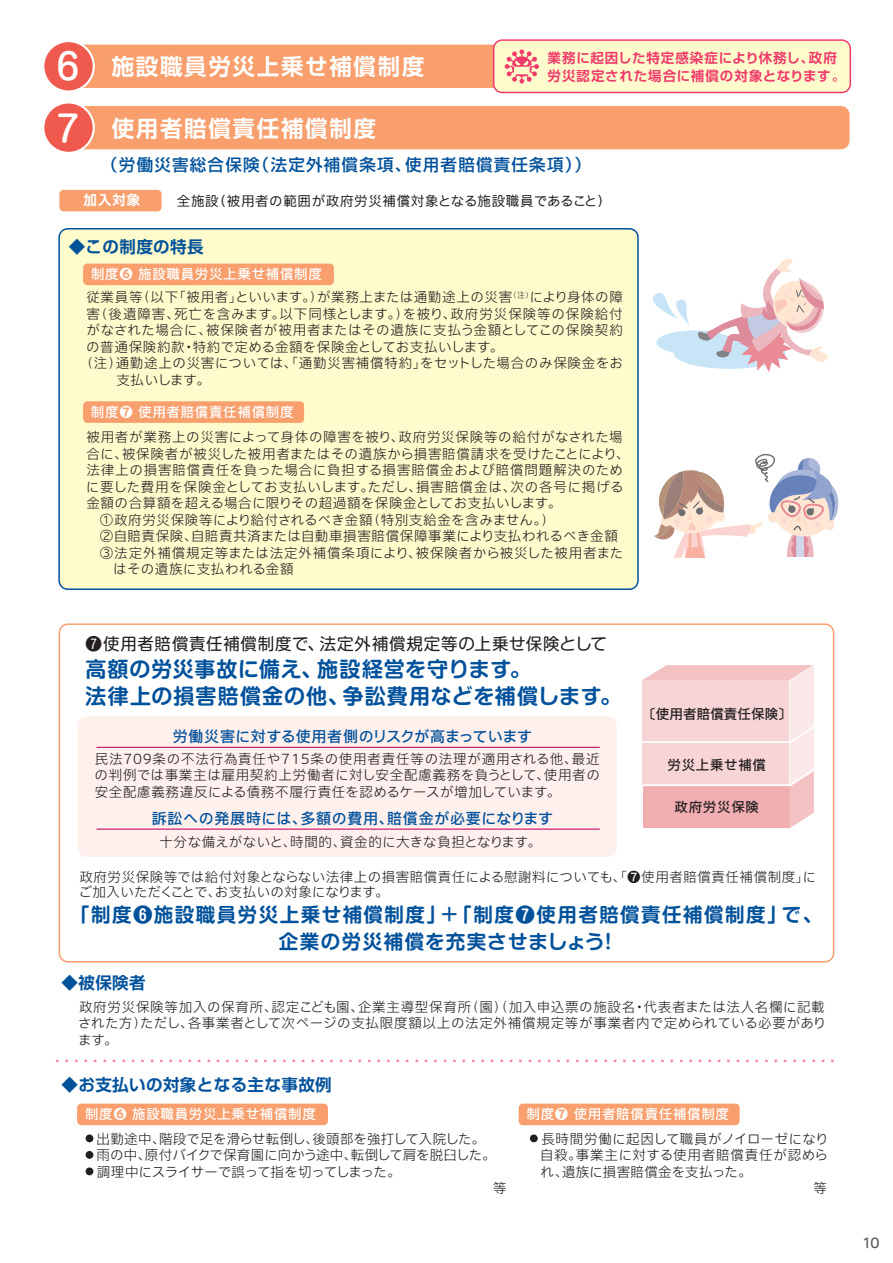
<style>
.page{position:relative;width:893px;height:1263px;background:#fff}
.page>*{position:absolute;margin:0;border:0;box-sizing:border-box;transform-origin:0 0}
.t1{font:22.5px "Shin Go Pr 6 De Bold 90 msp RKSJ H";letter-spacing:.075em;color:#fff}
.t2{font:21px/27px "Shin M Go Pr 6 De Bold 90 msp RKSJ H";letter-spacing:.04em;color:#01519b}
.t3{font:19.5px/27px "Shin M Go Pr 6 De Bold 90 msp RKSJ H";letter-spacing:.075em;color:#01519b;text-align:center}
.t4{font:16.5px "Shin M Go Pr 6 Regular 90 msp RKSJ H";letter-spacing:.045em;color:#231f20}
.t5{font:16.5px "Shin Go Pr 6 Medium 90 msp RKSJ H";letter-spacing:.075em;color:#01519b}
.t6{font:16.5px "Shin Go Pr 6 De Bold 90 msp RKSJ H";letter-spacing:.025em;color:#01519b}
.t7{font:15px "Iwa UCDA Goth Std Md 90 msp RKSJ H";letter-spacing:.04em;color:#01519b}
.t8{font:15px "Iwa UCDA Goth Std Md 90 msp RKSJ H";letter-spacing:.01em;color:#01519b}
.t9{font:13.5px/16.5px "Iwa UCDA Goth Std Lt 90 msp RKSJ H";letter-spacing:.04em;color:#231f20}
.t10{font:13.5px "Koz Go Pr 6 N Regular 90 msp RKSJ H";color:#f3869a}
.t11{font:13.5px "Iwa UCDA Goth Std Lt 90 msp RKSJ H";letter-spacing:.065em;color:#231f20}
.t12{font:13.5px "Iwa UCDA Goth Std Lt 90 msp RKSJ H";letter-spacing:.005em;color:#231f20}
.t13{font:13.5px "Iwa UCDA Goth Std Lt 90 msp RKSJ H";letter-spacing:.06em;color:#231f20}
.t14{font:13.5px "Iwa UCDA Goth Std Md 90 msp RKSJ H";letter-spacing:.05em;color:#fff}
.t15{font:13.5px/18px "Shin Go Pr 6 De Bold 90 msp RKSJ H";letter-spacing:.06em;color:#ef3b6b}
.t16{font:13.5px "Iwa UCDA Goth Std Lt 90 msp RKSJ H";letter-spacing:.07em;color:#231f20}
.t17{font:13.5px "Iwa UCDA Goth Std Lt 90 msp RKSJ H";letter-spacing:-.015em;color:#231f20}
.t18{font:13.5px "Iwa UCDA Goth Std Th 90 msp RKSJ H";letter-spacing:.05em;color:#231f20}
.t19{font:13.5px "Iwa UCDA Goth Std Lt 90 msp RKSJ H";letter-spacing:.02em;color:#231f20}
.t20{font:13.5px "Iwa UCDA Goth Std Md 90 msp RKSJ H";letter-spacing:.05em;color:#231f20}
.t21{font:13.5px "Iwa UCDA Goth Std Md 90 msp RKSJ H";letter-spacing:.01em;color:#231f20}
.t22{font:13.5px "Shin Go Pr 6 De Bold 90 msp RKSJ H";color:#fff}
.t23{font:13.5px "Iwa UCDA Goth Std Md 90 msp RKSJ H";color:#57585a}
.s1{font-family:"Shin M Go Pr 6 Medium 90 msp RKSJ H";font-size:35.55px}
</style>
<div class="page">
<div style="left:75px;top:45px;width:774px;height:43px;background:#f89f6d;border-radius:9px"></div>
<div style="left:43px;top:41px;width:51px;height:51px;background:#f0594d;border-radius:50%"></div>
<div style="left:42px;top:40px;width:53px;height:53px;border:2px solid #fff;border-radius:50%"></div>
<div style="left:75px;top:106px;width:774px;height:43px;background:#f89f6d;border-radius:9px"></div>
<div style="left:43px;top:102px;width:51px;height:51px;background:#f0594d;border-radius:50%"></div>
<div style="left:42px;top:101px;width:53px;height:53px;border:2px solid #fff;border-radius:50%"></div>
<div style="left:494px;top:40px;width:356px;height:53px;background:#fffbcc;border-radius:9px"></div>
<div style="left:493px;top:39px;width:358px;height:54px;border:1px solid #ef3b6b;border-radius:9px"></div>
<svg style="left:505px;top:49px;width:34px;height:35px"></svg>
<div style="left:59px;top:623px;width:775px;height:340px;border:2px solid #f89f6d;border-radius:9px"></div>
<div style="left:59px;top:229px;width:579px;height:360px;background:#fffbcc;border-radius:9px"></div>
<div style="left:59px;top:190px;width:103px;height:21px;background:#f89f6d;border-radius:4px"></div>
<div style="left:78px;top:716px;width:539px;height:141px;background:#fef0ed;border-radius:9px"></div>
<svg style="left:642px;top:665px;width:172px;height:163px;background:#f5cdce"></svg>
<div style="left:77px;top:1104px;width:251px;height:21px;background:#f89f6d;border-radius:4px"></div>
<div style="left:519px;top:1104px;width:221px;height:21px;background:#f89f6d;border-radius:4px"></div>
<div style="left:83px;top:264px;width:251px;height:21px;background:#f89f6d;border-radius:4px"></div>
<div style="left:83px;top:401px;width:221px;height:22px;background:#f89f6d;border-radius:4px"></div>
<hr style="left:96px;top:747px;width:504px;height:1px;background:#c3015b">
<hr style="left:96px;top:829px;width:504px;height:1px;background:#c3015b">
<div style="left:674px;top:338px;width:112px;height:31px;background:#c7e5f7;border-radius:50%"></div>
<div style="left:656px;top:330px;width:78px;height:25px;background:#c7e5f7;border-radius:50%"></div>
<svg style="left:698px;top:258px;width:130px;height:114px"></svg>
<svg style="left:652px;top:293px;width:37px;height:32px"></svg>
<svg style="left:654px;top:453px;width:185px;height:104px"></svg>
<h1 class="t1" style="left:57px;top:58px;width:369px"><span class="s1">6</span> 施設職員労災上乗せ補償制度</h1>
<h1 class="t1" style="left:57px;top:120px;width:321px"><span class="s1">7</span> 使用者賠償責任補償制度</h1>
<p class="t5" style="left:101px;top:159px;width:491px">（労働災害総合保険（法定外補償条項、使用者賠償責任条項））</p>
<p class="t15" style="left:547px;top:51px;width:299px">業務に起因した特定感染症により休務し、政府労災認定された場合に補償の対象となります。</p>
<p class="t22" style="left:84px;top:195px;width:58px">加入対象</p>
<p class="t18" style="left:177px;top:196px;width:435px">全施設（被用者の範囲が政府労災補償対象となる施設職員であること）</p>
<p class="t6" style="left:69px;top:240px;width:136px">◆この制度の特長</p>
<p class="t14" style="left:91px;top:269px;width:232px">制度❻ 施設職員労災上乗せ補償制度</p>
<p class="t9" style="left:86px;top:291px;width:538px">従業員等（以下「被用者」といいます。）が業務上または通勤途上の災害<sup>（注）</sup>により身体の障</p>
<p class="t16" style="left:86px;top:309px;width:538px">害（後遺障害、死亡を含みます。以下同様とします。）を被り、政府労災保険等の保険給付</p>
<p class="t13" style="left:86px;top:325px;width:538px">がなされた場合に、被保険者が被用者またはその遺族に支払う金額としてこの保険契約</p>
<p class="t9" style="left:86px;top:340px;width:419px">の普通保険約款・特約で定める金額を保険金としてお支払いします。</p>
<p class="t9" style="left:80px;top:357px;width:545px">（注）通勤途上の災害については、「通勤災害補償特約」をセットした場合のみ保険金をお</p>
<p class="t9" style="left:116px;top:373px;width:95px">支払いします。</p>
<p class="t14" style="left:91px;top:407px;width:204px">制度❼ 使用者賠償責任補償制度</p>
<p class="t9" style="left:86px;top:431px;width:538px">被用者が業務上の災害によって身体の障害を被り、政府労災保険等の給付がなされた場</p>
<p class="t9" style="left:86px;top:447px;width:544px">合に、被保険者が被災した被用者またはその遺族から損害賠償請求を受けたことにより、</p>
<p class="t11" style="left:86px;top:465px;width:538px">法律上の損害賠償責任を負った場合に負担する損害賠償金および賠償問題解決のため</p>
<p class="t9" style="left:86px;top:480px;width:539px">に要した費用を保険金としてお支払いします。ただし、損害賠償金は、次の各号に掲げる</p>
<p class="t9" style="left:86px;top:497px;width:476px">金額の合算額を超える場合に限りその超過額を保険金としてお支払いします。</p>
<p class="t9" style="left:100px;top:513px;width:456px">①政府労災保険等により給付されるべき金額（特別支給金を含みません。）</p>
<p class="t9" style="left:100px;top:530px;width:519px">②自賠責保険、自賠責共済または自動車損害賠償保障事業により支払われるべき金額</p>
<p class="t11" style="left:100px;top:548px;width:525px">③法定外補償規定等または法定外補償条項により、被保険者から被災した被用者また</p>
<p class="t9" style="left:113px;top:563px;width:182px">はその遺族に支払われる金額</p>
<p class="t4" style="left:86px;top:638px;width:523px">❼使用者賠償責任補償制度で、法定外補償規定等の上乗せ保険として</p>
<h2 class="t2" style="left:86px;top:658px;width:537px">高額の労災事故に備え、施設経営を守ります。<br>法律上の損害賠償金の他、争訟費用などを補償します。</h2>
<p class="t8" style="left:173px;top:731px;width:361px">労働災害に対する使用者側のリスクが高まっています</p>
<p class="t9" style="left:95px;top:752px;width:507px;text-align:justify">民法709条の不法行為責任や715条の使用者責任等の法理が適用される他、最近の判例では事業主は雇用契約上労働者に対し安全配慮義務を負うとして、使用者の安全配慮義務違反による債務不履行責任を認めるケースが増加しています。</p>
<p class="t7" style="left:152px;top:813px;width:403px">訴訟への発展時には、多額の費用、賠償金が必要になります</p>
<p class="t9" style="left:159px;top:835px;width:383px">十分な備えがないと、時間的、資金的に大きな負担となります。</p>
<p class="t21" style="left:642px;top:709px;width:151px">〔使用者賠償責任保険〕</p>
<p class="t20" style="left:667px;top:759px;width:100px">労災上乗せ補償</p>
<p class="t20" style="left:675px;top:802px;width:86px">政府労災保険</p>
<p class="t9" style="left:79px;top:871px;width:739px;line-height:15px">政府労災保険等では給付対象とならない法律上の損害賠償責任による慰謝料についても、「❼使用者賠償責任補償制度」にご加入いただくことで、お支払いの対象になります。</p>
<h3 class="t3" style="left:70px;top:904px;width:754px">「制度❻施設職員労災上乗せ補償制度」+「制度❼使用者賠償責任補償制度」で、企業の労災補償を充実させましょう！</h3>
<p class="t6" style="left:62px;top:977px;width:86px">◆被保険者</p>
<p class="t9" style="left:78px;top:1000px;width:750px">政府労災保険等加入の保育所、認定こども園、企業主導型保育所（園）（加入申込票の施設名・代表者または法人名欄に記載された方）ただし、各事業者として次ページの支払限度額以上の法定外補償規定等が事業者内で定められている必要があります。</p>
<p class="t10" style="left:51px;top:1055px;width:790px">・・・・・・・・・・・・・・・・・・・・・・・・・・・・・・・・・・・・・・・・・・・・・・・・・・・・・・・・・・・・・・・・・・・・・・・・・・・・・・・・・・・</p>
<p class="t6" style="left:62px;top:1079px;width:272px">◆お支払いの対象となる主な事故例</p>
<p class="t12" style="left:83px;top:1133px;width:404px">●出勤途中、階段で足を滑らせ転倒し、後頭部を強打して入院した。</p>
<p class="t12" style="left:83px;top:1150px;width:414px">●雨の中、原付バイクで保育園に向かう途中、転倒して肩を脱臼した。</p>
<p class="t17" style="left:83px;top:1166px;width:425px">●調理中にスライサーで誤って指を切ってしまった。　　　　　　　　</p>
<p class="t14" style="left:85px;top:1109px;width:232px">制度❻ 施設職員労災上乗せ補償制度</p>
<p class="t14" style="left:526px;top:1109px;width:204px">制度❼ 使用者賠償責任補償制度</p>
<p class="t9" style="left:527px;top:1132px;width:303px">●長時間労働に起因して職員がノイローゼになり</p>
<p class="t13" style="left:540px;top:1150px;width:289px">自殺。事業主に対する使用者賠償責任が認めら</p>
<p class="t19" style="left:541px;top:1166px;width:261px">れ、遺族に損害賠償金を支払った。　　　　</p>
<p class="t9" style="left:813px;top:1182px;width:15px">等</p>
<p class="t23" style="left:862px;top:1238px;width:19px">10</p>
</div>
